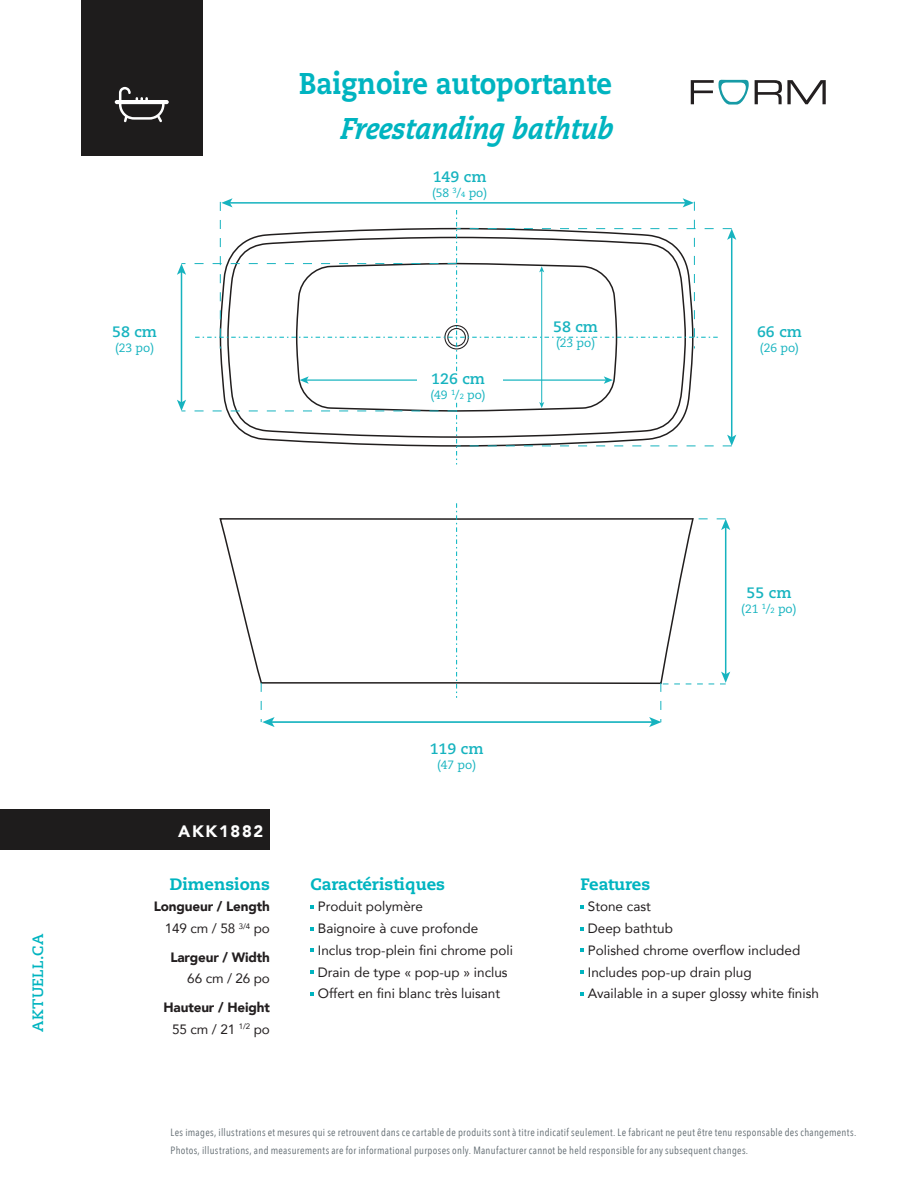
<style>
.page{position:relative;width:918px;height:1188px;background:#fff}
.page>*{position:absolute;margin:0;border:0;box-sizing:border-box;transform-origin:0 0}
.t1{font:800 30px "Caecilia LT Std";color:#00b4c0;scale:.9 1}
.t2{font:italic 800 30px "Caecilia LT Std";color:#00b4c0;scale:.9 1}
.t3{font:800 16.5px "Caecilia LT Std";color:#00b4c0}
.t4{font:900 16.5px "Avenir";letter-spacing:.1em;color:#fff}
.t5{font:700 15px "Caecilia LT Std";color:#16b3bf}
.t6{font:700 15px "Caecilia LT Std";letter-spacing:.015em;color:#00b4c0}
.t7{font:13.5px "Avenir";color:#231f20}
.t8{font:900 13.5px "Avenir";letter-spacing:-.01em;color:#231f20}
.t9{font:12px "Caecilia LT Std";color:#16b3bf}
.t10{font:10.5px "Avenir Next Condensed";letter-spacing:.03em;color:#5f696f}
.s1{font-size:7.5px;color:#00b4c0}
</style>
<div class="page">
<div style="left:81px;top:0;width:121px;height:155px;background:#1e1c1c"></div>
<svg style="left:310px;top:905px;width:4px;height:4px"></svg>
<svg style="left:310px;top:927px;width:4px;height:4px"></svg>
<svg style="left:310px;top:949px;width:4px;height:3px"></svg>
<svg style="left:310px;top:970px;width:4px;height:4px"></svg>
<svg style="left:310px;top:992px;width:4px;height:4px"></svg>
<svg style="left:580px;top:905px;width:4px;height:4px"></svg>
<svg style="left:580px;top:927px;width:4px;height:4px"></svg>
<svg style="left:580px;top:949px;width:4px;height:3px"></svg>
<svg style="left:580px;top:970px;width:4px;height:4px"></svg>
<svg style="left:580px;top:992px;width:4px;height:4px"></svg>
<div style="left:0;top:809px;width:270px;height:40px;background:#1e1c1c"></div>
<svg style="left:219px;top:517px;width:474px;height:168px"></svg>
<hr style="left:725px;top:527px;width:1px;height:148px;background:#16b3bf">
<svg style="left:693px;top:518px;width:37px;height:12px"></svg>
<svg style="left:456px;top:503px;width:1px;height:195px"></svg>
<hr style="left:271px;top:721px;width:382px;height:2px;background:#16b3bf">
<svg style="left:261px;top:683px;width:14px;height:44px"></svg>
<svg style="left:649px;top:672px;width:81px;height:55px"></svg>
<svg style="left:177px;top:198px;width:559px;height:267px"></svg>
<div style="left:417px;top:376px;width:86px;height:8px;background:#fff"></div>
<div style="left:417px;top:386px;width:86px;height:15px;background:#fff"></div>
<svg style="left:691px;top:79px;width:58px;height:26px"></svg>
<svg style="left:755px;top:80px;width:71px;height:24px"></svg>
<svg style="left:115px;top:87px;width:54px;height:35px"></svg>
<p class="t5" style="left:112px;top:323px;width:46px">58 cm</p>
<p class="t9" style="left:115px;top:341px;width:41px">(23 po)</p>
<p class="t1" style="left:299px;top:64px;width:349px">Baignoire autoportante</p>
<p class="t2" style="left:339px;top:110px;width:312px">Freestanding bathtub</p>
<p class="t5" style="left:433px;top:168px;width:55px">149 cm</p>
<p class="t9" style="left:432px;top:186px;width:57px">(58 <sup>3</sup>/<span class="s1">4</span> po)</p>
<p class="t5" style="left:431px;top:370px;width:55px">126 cm</p>
<p class="t9" style="left:430px;top:388px;width:57px">(49 <sup>1</sup>/<span class="s1">2</span> po)</p>
<p class="t5" style="left:553px;top:318px;width:46px">58 cm</p>
<p class="t9" style="left:556px;top:336px;width:41px">(23 po)</p>
<p class="t5" style="left:757px;top:323px;width:46px">66 cm</p>
<p class="t9" style="left:760px;top:341px;width:41px">(26 po)</p>
<p class="t6" style="left:29px;top:1032px;width:99px;rotate:-90deg">AKTUELL.CA</p>
<p class="t4" style="left:178px;top:818px;width:87px">AKK1882</p>
<p class="t3" style="left:170px;top:874px;width:102px">Dimensions</p>
<p class="t8" style="left:154px;top:895px;width:118px">Longueur / Length</p>
<p class="t7" style="left:165px;top:918px;width:107px">149 cm / 58 <sup>3/4</sup> po</p>
<p class="t8" style="left:170px;top:945px;width:101px">Largeur / Width</p>
<p class="t7" style="left:187px;top:968px;width:84px">66 cm / 26 po</p>
<p class="t8" style="left:164px;top:996px;width:108px">Hauteur / Height</p>
<p class="t7" style="left:172px;top:1018px;width:99px">55 cm / 21 <sup>1/2</sup> po</p>
<p class="t5" style="left:430px;top:740px;width:55px">119 cm</p>
<p class="t9" style="left:437px;top:758px;width:41px">(47 po)</p>
<p class="t3" style="left:310px;top:874px;width:136px">Caractéristiques</p>
<p class="t7" style="left:318px;top:896px;width:107px">Produit polymère</p>
<p class="t7" style="left:318px;top:918px;width:162px">Baignoire à cuve profonde</p>
<p class="t7" style="left:318px;top:939px;width:197px">Inclus trop-plein fini chrome poli</p>
<p class="t7" style="left:318px;top:961px;width:191px">Drain de type « pop-up » inclus</p>
<p class="t7" style="left:318px;top:983px;width:184px">Offert en fini blanc très luisant</p>
<p class="t5" style="left:747px;top:584px;width:46px">55 cm</p>
<p class="t9" style="left:741px;top:602px;width:57px">(21 <sup>1</sup>/<span class="s1">2</span> po)</p>
<p class="t3" style="left:580px;top:874px;width:71px">Features</p>
<p class="t7" style="left:588px;top:896px;width:65px">Stone cast</p>
<p class="t7" style="left:588px;top:918px;width:87px">Deep bathtub</p>
<p class="t7" style="left:588px;top:939px;width:214px">Polished chrome overflow included</p>
<p class="t7" style="left:588px;top:961px;width:165px">Includes pop-up drain plug</p>
<p class="t7" style="left:588px;top:983px;width:233px">Available in a super glossy white finish</p>
<p class="t10" style="left:171px;top:1124px;width:687px">Les images, illustrations et mesures qui se retrouvent dans ce cartable de produits sont à titre indicatif seulement. Le fabricant ne peut être tenu responsable des changements.</p>
<p class="t10" style="left:171px;top:1141px;width:579px">Photos, illustrations, and measurements are for informational purposes only. Manufacturer cannot be held responsible for any subsequent changes.</p>
</div>
